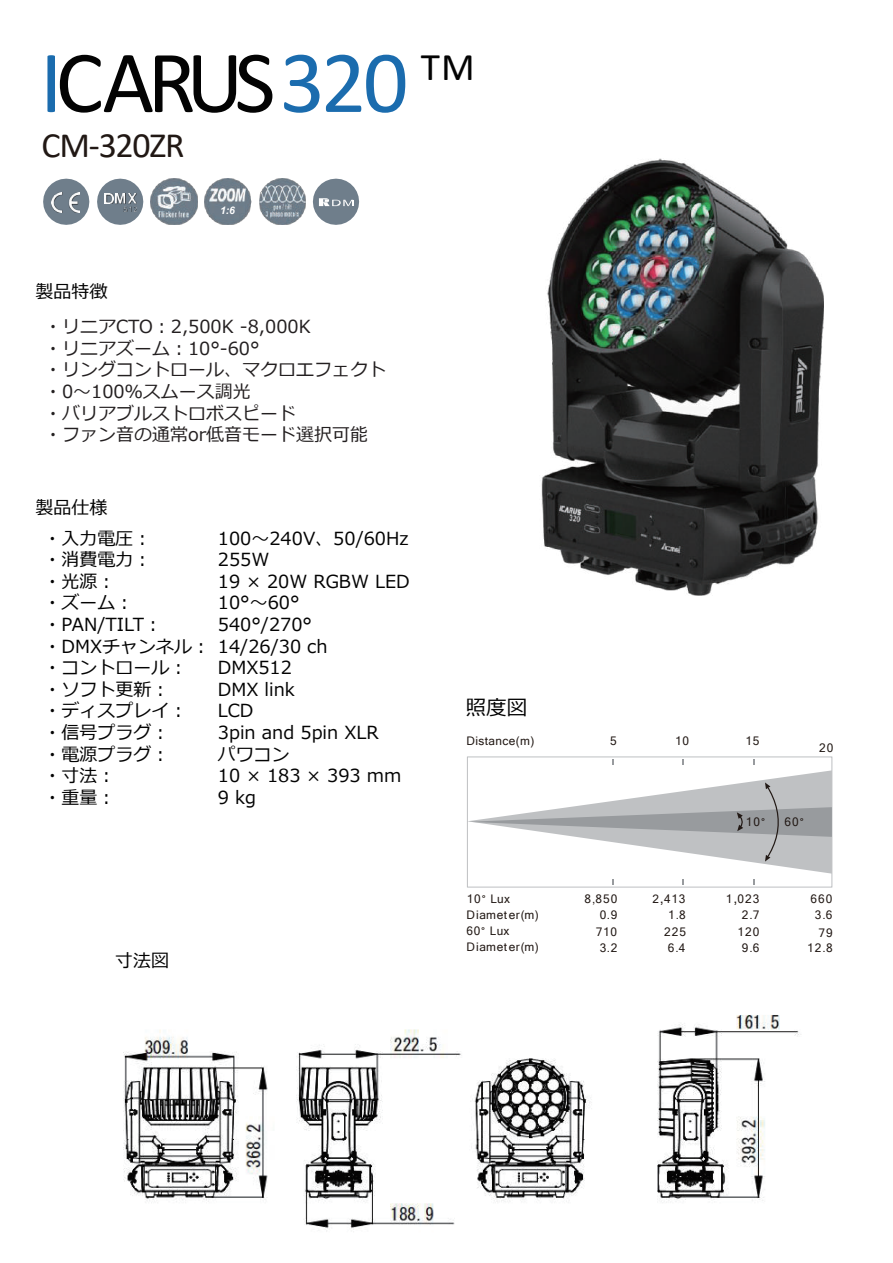
<style>
.page{position:relative;width:893px;height:1263px;background:#fff}
.page>*{position:absolute;margin:0;border:0;box-sizing:border-box;transform-origin:0 0}
.t1{font:89.25px "Calibri";letter-spacing:-.06em;color:#030303}
.t2{font:39.3px "Calibri";color:#030303}
.t3{font:35.7px "Calibri";letter-spacing:-.035em;color:#211814}
.t4{font:20.4px "Meiryo";color:#030303}
.t5{font:18px/21.6px "Meiryo";color:#030303}
.t6{font:18px/21.6px "Meiryo";color:#231f20}
.t7{font:11.85px/16.2px "Microsoft Sans Serif";letter-spacing:.065em;color:#221915;text-align:right}
.t8{font:11.85px "Microsoft Sans Serif";letter-spacing:.03em;color:#221915}
.t9{font:italic 700 10.35px "Arial";color:#fff}
.s1{color:#1b6cae}
.s2{font-family:"Calibri"}
.s3{font-family:"Arial"}
.s4{font-size:14.55px}
</style>
<div class="page">
<img style="left:541px;top:159px;width:282px;height:436px">
<svg style="left:43px;top:179px;width:46px;height:46px"></svg>
<img style="left:52px;top:192px;width:27px;height:20px">
<svg style="left:97px;top:179px;width:46px;height:46px"></svg>
<img style="left:116px;top:194px;width:20px;height:17px">
<img style="left:205px;top:179px;width:100px;height:46px">
<img style="left:151px;top:179px;width:46px;height:46px">
<svg style="left:313px;top:179px;width:46px;height:46px"></svg>
<svg style="left:467px;top:756px;width:365px;height:131px"></svg>
<svg style="left:467px;top:759px;width:365px;height:126px"></svg>
<img style="left:123px;top:1015px;width:678px;height:217px">
<h1 class="t1" style="left:40px;top:20px;width:370px"><span class="s1">I</span>CARUS<span class="s1">320</span></h1>
<h2 class="t2" style="left:421px;top:40px;width:56px">TM</h2>
<h3 class="t3" style="left:42px;top:121px;width:145px">CM-320ZR</h3>
<p class="t5" style="left:35px;top:282px;width:73px">製品特徴</p>
<p class="t9" style="left:220px;top:204px;width:16px">1:6</p>
<p class="t6" style="left:44px;top:317px;width:343px">・リニアCTO︓2,500K -8,000K<br>・リニアズーム︓10°-60°<br>・リングコントロール、マクロエフェクト・0～100％スムース調光<br>・バリアブルストロボスピード<br>・ファン音の通常or低音モード選択可能</p>
<p class="t5" style="left:35px;top:498px;width:73px">製品仕様</p>
<p class="t5" style="left:44px;top:528px;width:109px">・入力電圧︓</p>
<p class="t5" style="left:218px;top:528px;width:192px">100～240V、50/60Hz</p>
<p class="t5" style="left:44px;top:550px;width:109px">・消費電力︓</p>
<p class="t5" style="left:218px;top:550px;width:53px">255W</p>
<p class="t5" style="left:44px;top:571px;width:73px">・光源︓</p>
<p class="t5" style="left:218px;top:571px;width:193px">19 × 20W RGBW LED</p>
<p class="t5" style="left:44px;top:593px;width:91px">・ズーム︓</p>
<p class="t5" style="left:218px;top:593px;width:83px">10°～60°</p>
<p class="t5" style="left:44px;top:615px;width:120px">・PAN/TILT︓</p>
<p class="t5" style="left:44px;top:615px;width:285px;text-indent:174px">540°/270°・DMXチャンネル︓ 14/26/30 ch・コントロール︓</p>
<p class="t5" style="left:218px;top:658px;width:76px">DMX512</p>
<p class="t5" style="left:44px;top:679px;width:127px">・ソフト更新︓</p>
<p class="t5" style="left:218px;top:679px;width:78px">DMX link</p>
<p class="t5" style="left:44px;top:701px;width:145px">・ディスプレイ︓</p>
<p class="t5" style="left:218px;top:701px;width:37px">LCD</p>
<p class="t5" style="left:44px;top:723px;width:127px">・信号プラグ︓</p>
<p class="t5" style="left:218px;top:723px;width:162px">3pin and 5pin XLR</p>
<p class="t5" style="left:44px;top:744px;width:127px">・電源プラグ︓</p>
<p class="t5" style="left:218px;top:744px;width:73px">パワコン</p>
<p class="t5" style="left:44px;top:766px;width:73px">・寸法︓</p>
<p class="t5" style="left:218px;top:766px;width:185px">10 × 183 × 393 mm</p>
<p class="t5" style="left:44px;top:787px;width:73px">・重量︓</p>
<p class="t5" style="left:218px;top:787px;width:40px">9 kg</p>
<p class="t5" style="left:115px;top:950px;width:55px">寸法図</p>
<p class="t4" style="left:466px;top:693px;width:63px">照度図</p>
<p class="t8" style="left:466px;top:733px;width:69px">Distance(m)</p>
<p class="t7" style="left:610px;top:732px;width:8px">5</p>
<p class="t7" style="left:675px;top:732px;width:15px">10</p>
<p class="t7" style="left:745px;top:732px;width:15px">15</p>
<p class="t7" style="left:819px;top:739px;width:16px">20</p>
<p class="t7" style="left:746px;top:813px;width:21px">10<span class="s2">°</span></p>
<p class="t7" style="left:784px;top:813px;width:21px">60<span class="s2">°</span></p>
<p class="t7" style="left:466px;top:890px;width:74px;text-align:left">10<span class="s2">°</span> Lux<br>Diameter(m)<br>60<span class="s2">°</span> Lux<br>Diameter(m)</p>
<p class="t7" style="left:584px;top:890px;width:34px">8,850<br>0.9</p>
<p class="t7" style="left:596px;top:924px;width:23px;line-height:15.6px;text-align:center">710<br>3.2</p>
<p class="t7" style="left:652px;top:890px;width:35px;line-height:16.8px"><span class="s3">2</span><span class="s4">,</span>413<br>1.8<br>225</p>
<p class="t7" style="left:668px;top:939px;width:19px">6.4</p>
<p class="t7" style="left:726px;top:891px;width:35px">1<span class="s4">,</span>023<br>2.7</p>
<p class="t7" style="left:737px;top:924px;width:24px;line-height:15.3px;text-align:center">120<br>9.6</p>
<p class="t7" style="left:810px;top:891px;width:24px;text-align:center">660<br>3.6</p>
<p class="t7" style="left:807px;top:925px;width:27px;line-height:15.3px">79<br>12.8</p>
</div>
